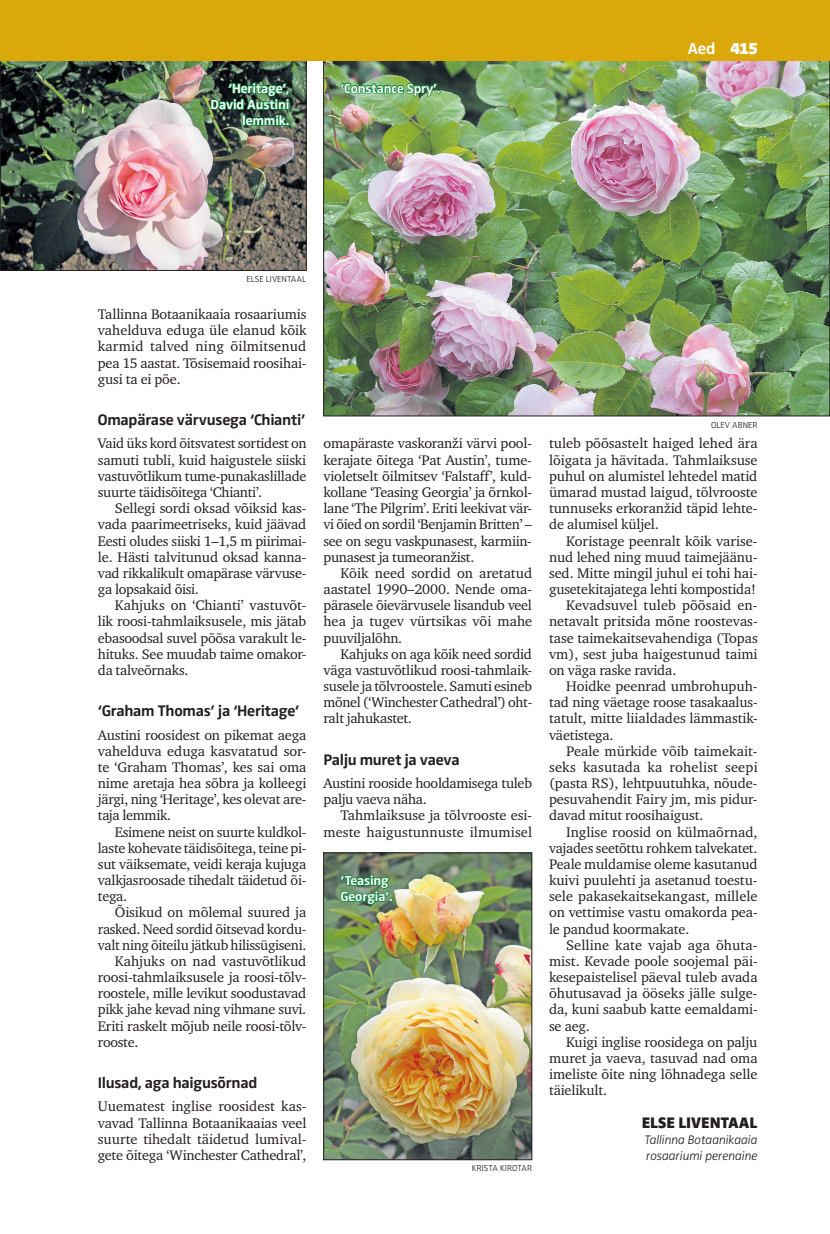
<style>
.page{position:relative;width:830px;height:1234px;background:#fff}
.page>*{position:absolute;margin:0;border:0;box-sizing:border-box;transform-origin:0 0}
.t1{font:700 16.5px "Zwo Pro";color:#fff}
.t2{font:700 15.75px "Zwo Pro";letter-spacing:-.02em;color:#231f20}
.t3{font:900 15.75px "Zwo Pro";color:#231f20}
.t4{font:14.25px/16.2px "Charter ITC";letter-spacing:-.01em;color:#231f20;text-align:justify}
.t5{font:14.25px "Charter ITC";letter-spacing:.015em;color:#231f20}
.t6{font:700 13.5px/16.2px "Zwo Pro";letter-spacing:-.01em;color:#fff;text-align:right}
.t7{font:italic 300 12.75px/16.2px "Zwo Pro";letter-spacing:-.01em;color:#231f20}
.t8{font:300 9px "Zwo Pro";color:#231f20}
.s1{font-weight:900}
</style>
<div class="page">
<img style="left:325px;top:60px;width:502px;height:354px">
<img style="left:2px;top:60px;width:302px;height:208px">
<div style="left:0;top:54px;width:306px;height:216px;border:1px solid #231f20"></div>
<img style="left:325px;top:854px;width:204px;height:303px">
<div style="left:323px;top:852px;width:208px;height:307px;border:1px solid #231f20"></div>
<div style="left:0;top:0;width:829px;height:60px;background:#dba80c"></div>
<img style="left:210px;top:64px;width:80px;height:84px">
<img style="left:339px;top:855px;width:53px;height:101px">
<img style="left:339px;top:64px;width:101px;height:84px">
<p class="t6" style="left:210px;top:80px;width:80px">‘Heritage’,<br>David Austini lemmik.</p>
<p class="t6" style="left:340px;top:80px;width:101px">‘Constance Spry’.</p>
<p class="t1" style="left:687px;top:39px;width:72px">Aed <span class="s1">415</span></p>
<p class="t8" style="left:246px;top:274px;width:61px">ELSE LIVENTAAL</p>
<p class="t4" style="left:98px;top:306px;width:210px">Tallinna Botaanikaaia rosaariumis vahelduva eduga üle elanud kõik karmid talved ning õilmitsenud pea 15 aastat. Tõsisemaid roosihai&shy;gusi ta ei põe.</p>
<p class="t2" style="left:98px;top:410px;width:209px">Omapärase värvusega ‘Chianti’</p>
<p class="t4" style="left:98px;top:435px;width:210px">Vaid üks kord õitsvatest sortidest on samuti tubli, kuid haigustele siiski vastuvõtlikum tume-punakaslillade suurte täidisõitega ‘Chianti’.</p>
<p class="t4" style="left:98px;top:500px;width:210px;text-indent:17px">Sellegi sordi oksad võiksid kas&shy;vada paarimeetriseks, kuid jäävad Eesti oludes siiski 1–1,5 m piirimai&shy;le. Hästi talvitunud oksad kanna&shy;vad rikkalikult omapärase värvuse&shy;ga lopsakaid õisi.</p>
<p class="t4" style="left:98px;top:597px;width:210px;text-indent:17px">Kahjuks on ‘Chianti’ vastuvõt&shy;lik roosi-tahmlaiksusele, mis jätab ebasoodsal suvel põõsa varakult le&shy;hituks. See muudab taime omakor&shy;da talveõrnaks.</p>
<p class="t2" style="left:98px;top:701px;width:203px">‘Graham Thomas’ ja ‘Heritage’</p>
<p class="t4" style="left:98px;top:726px;width:210px">Austini roosidest on pikemat aega vahelduva eduga kasvatatud sor&shy;te ‘Graham Thomas’, kes sai oma nime aretaja hea sõbra ja kolleegi järgi, ning ‘Heritage’, kes olevat are&shy;taja lemmik.</p>
<p class="t4" style="left:98px;top:823px;width:210px;text-indent:17px">Esimene neist on suurte kuldkol&shy;laste kohevate täidisõitega, teine pi&shy;sut väiksemate, veidi keraja kujuga valkjasroosade tihedalt täidetud õi&shy;tega.</p>
<p class="t4" style="left:115px;top:904px;width:193px">Õisikud on mõlemal suured ja</p>
<p class="t4" style="left:98px;top:920px;width:210px">rasked. Need sordid õitsevad kordu-</p>
<p class="t4" style="left:98px;top:936px;width:210px">valt ning õiteilu jätkub hilissügiseni.</p>
<p class="t4" style="left:115px;top:952px;width:193px">Kahjuks on nad vastuvõtlikud</p>
<p class="t4" style="left:98px;top:968px;width:210px">roosi-tahmlaiksusele ja roosi-tõlv-</p>
<p class="t4" style="left:98px;top:985px;width:210px">roostele, mille levikut soodustavad</p>
<p class="t4" style="left:98px;top:1001px;width:210px">pikk jahe kevad ning vihmane suvi.</p>
<p class="t4" style="left:98px;top:1017px;width:210px">Eriti raskelt mõjub neile roosi-tõlv-</p>
<p class="t4" style="left:98px;top:1033px;width:42px">rooste.</p>
<p class="t2" style="left:98px;top:1073px;width:161px">Ilusad, aga haigusõrnad</p>
<p class="t4" style="left:98px;top:1098px;width:210px">Uuematest inglise roosidest kas&shy;vavad Tallinna Botaanikaaias veel suurte tihedalt täidetud lumival&shy;gete õitega ‘Winchester Cathedral’,</p>
<p class="t4" style="left:323px;top:435px;width:210px">omapäraste vaskoranži värvi pool&shy;kerajate õitega ‘Pat Austin’, tume&shy;violetselt õilmitsev ‘Falstaff’, kuld&shy;kollane ‘Teasing Georgia’ ja õrnkol&shy;lane ‘The Pilgrim’. Eriti leekivat vär&shy;vi õied on sordil ‘Benjamin Britten’ – see on segu vaskpunasest, karmiin&shy;punasest ja tumeoranžist.</p>
<p class="t4" style="left:323px;top:564px;width:210px;text-indent:17px">Kõik need sordid on aretatud aastatel 1990–2000. Nende oma&shy;pärasele õievärvusele lisandub veel hea ja tugev vürtsikas või mahe puuviljalõhn.</p>
<p class="t4" style="left:323px;top:645px;width:210px;text-indent:17px">Kahjuks on aga kõik need sordid väga vastuvõtlikud roosi-tahmlaik&shy;susele ja tõlvroostele. Samuti esineb mõnel (‘Winchester Cathedral’) oht&shy;ralt jahukastet.</p>
<p class="t2" style="left:323px;top:750px;width:138px">Palju muret ja vaeva</p>
<p class="t4" style="left:323px;top:774px;width:210px">Austini rooside hooldamisega tuleb palju vaeva näha.</p>
<p class="t4" style="left:323px;top:807px;width:210px;text-align:right">Tahmlaiksuse ja tõlvrooste esi&shy;meste haigustunnuste ilmumisel</p>
<p class="t6" style="left:340px;top:872px;width:53px;text-align:left">‘Teasing<br>Georgia’.</p>
<p class="t8" style="left:471px;top:1162px;width:61px">KRISTA KIROTAR</p>
<p class="t8" style="left:710px;top:419px;width:48px">OLEV ABNER</p>
<p class="t4" style="left:549px;top:435px;width:210px">tuleb põõsastelt haiged lehed ära lõigata ja hävitada. Tahmlaiksuse puhul on alumistel lehtedel matid ümarad mustad laigud, tõlvrooste tunnuseks erkoranžid täpid lehte&shy;de alumisel küljel.</p>
<p class="t4" style="left:566px;top:532px;width:193px">Koristage peenralt kõik varise-</p>
<p class="t4" style="left:549px;top:548px;width:210px">nud lehed ning muud taimejäänu-</p>
<p class="t4" style="left:549px;top:564px;width:210px">sed. Mitte mingil juhul ei tohi hai-</p>
<p class="t4" style="left:549px;top:581px;width:208px">gusetekitajatega lehti kompostida!</p>
<p class="t4" style="left:566px;top:597px;width:193px">Kevadsuvel tuleb põõsaid en-</p>
<p class="t4" style="left:548px;top:613px;width:210px">netavalt pritsida mõne roostevas-</p>
<p class="t4" style="left:548px;top:629px;width:210px">tase taimekaitsevahendiga (Topas</p>
<p class="t4" style="left:548px;top:645px;width:210px">vm), sest juba haigestunud taimi</p>
<p class="t4" style="left:549px;top:661px;width:129px">on väga raske ravida.</p>
<p class="t4" style="left:566px;top:678px;width:193px">Hoidke peenrad umbrohupuh-</p>
<p class="t4" style="left:549px;top:694px;width:210px">tad ning väetage roose tasakaalus-</p>
<p class="t4" style="left:549px;top:710px;width:210px">tatult, mitte liialdades lämmastik-</p>
<p class="t4" style="left:549px;top:726px;width:66px">väetistega.</p>
<p class="t4" style="left:566px;top:742px;width:193px">Peale mürkide võib taimekait-</p>
<p class="t5" style="left:548px;top:758px;width:210px">seks kasutada ka rohelist seepi</p>
<p class="t4" style="left:548px;top:774px;width:210px">(pasta RS), lehtpuutuhka, nõude-</p>
<p class="t4" style="left:548px;top:791px;width:210px">pesuvahendit Fairy jm, mis pidur-</p>
<p class="t4" style="left:549px;top:807px;width:156px">davad mitut roosihaigust.</p>
<p class="t4" style="left:566px;top:823px;width:193px">Inglise roosid on külmaõrnad,</p>
<p class="t4" style="left:549px;top:839px;width:210px">vajades seetõttu rohkem talvekatet.</p>
<p class="t4" style="left:549px;top:855px;width:210px">Peale muldamise oleme kasutanud</p>
<p class="t4" style="left:549px;top:871px;width:210px">kuivi puulehti ja asetanud toestu-</p>
<p class="t4" style="left:549px;top:888px;width:210px">sele pakasekaitsekangast, millele</p>
<p class="t4" style="left:549px;top:904px;width:210px">on vettimise vastu omakorda pea-</p>
<p class="t4" style="left:549px;top:920px;width:142px">le pandud koormakate.</p>
<p class="t4" style="left:566px;top:936px;width:193px">Selline kate vajab aga õhuta-</p>
<p class="t4" style="left:548px;top:952px;width:210px">mist. Kevade poole soojemal päi-</p>
<p class="t4" style="left:548px;top:968px;width:210px">kesepaistelisel päeval tuleb avada</p>
<p class="t4" style="left:548px;top:985px;width:210px">õhutusavad ja ööseks jälle sulge-</p>
<p class="t4" style="left:548px;top:1001px;width:210px">da, kuni saabub katte eemaldami-</p>
<p class="t4" style="left:549px;top:1017px;width:42px">se aeg.</p>
<p class="t4" style="left:566px;top:1033px;width:193px">Kuigi inglise roosidega on palju</p>
<p class="t4" style="left:549px;top:1049px;width:210px">muret ja vaeva, tasuvad nad oma</p>
<p class="t4" style="left:549px;top:1065px;width:210px">imeliste õite ning lõhnadega selle</p>
<p class="t4" style="left:549px;top:1081px;width:59px">täielikult.</p>
<p class="t3" style="left:641px;top:1112px;width:117px">ELSE LIVENTAAL</p>
<p class="t7" style="left:644px;top:1131px;width:114px">Tallinna Botaanikaaia rosaariumi perenaine</p>
</div>
